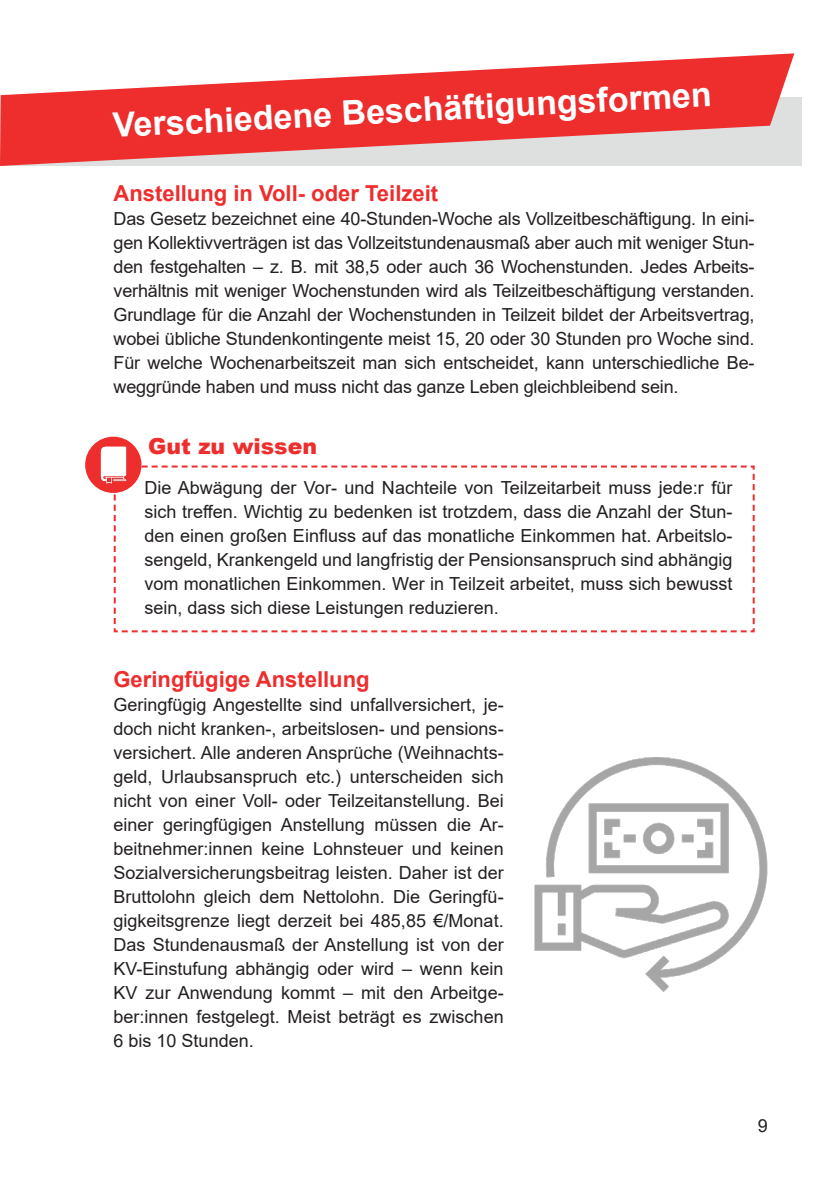
<style>
.page{position:relative;width:840px;height:1191px;background:#fff}
.page>*{position:absolute;margin:0;border:0;box-sizing:border-box;transform-origin:0 0}
.t1{font:700 34px "Arial";color:#fff}
.t2{font:700 22px "Arial";color:#ee2d2d}
.t3{font:900 22px "Arial";color:#ee2d2d}
.t4{font:18px/24px "Arial";color:#231f20;text-align:justify}
</style>
<div class="page">
<svg style="left:0;top:53px;width:793px;height:113px;fill:#ee2d2d"></svg>
<svg style="left:113px;top:464px;width:642px;height:169px"></svg>
<img style="left:534px;top:757px;width:234px;height:235px">
<div style="left:85px;top:437px;width:56px;height:56px;background:#ee2d2d;border-radius:50%"></div>
<img style="left:91px;top:442px;width:45px;height:45px">
<h1 class="t1" style="left:112px;top:102px;width:600px;rotate:-3deg">Verschiedene Beschäftigungsformen</h1>
<p class="t2" style="left:113px;top:178px;width:326px">Anstellung in Voll- oder Teilzeit</p>
<p class="t4" style="left:113px;top:207px;width:642px">Das Gesetz bezeichnet eine 40-Stunden-Woche als Vollzeitbeschäftigung. In eini&shy;gen Kollektivverträgen ist das Vollzeitstundenausmaß aber auch mit weniger Stun&shy;den festgehalten – z. B. mit 38,5 oder auch 36 Wochenstunden. Jedes Arbeits&shy;verhältnis mit weniger Wochenstunden wird als Teilzeitbeschäftigung verstanden.<br>Grundlage für die Anzahl der Wochenstunden in Teilzeit bildet der Arbeitsvertrag, wobei übliche Stundenkontingente meist 15, 20 oder 30 Stunden pro Woche sind.<br>Für welche Wochenarbeitszeit man sich entscheidet, kann unterschiedliche Be&shy;weggründe haben und muss nicht das ganze Leben gleichbleibend sein.</p>
<p class="t3" style="left:148px;top:430px;width:170px">Gut zu wissen</p>
<p class="t4" style="left:144px;top:476px;width:589px">Die Abwägung der Vor- und Nachteile von Teilzeitarbeit muss jede:r für sich treffen. Wichtig zu bedenken ist trotzdem, dass die Anzahl der Stun&shy;den einen großen Einfluss auf das monatliche Einkommen hat. Arbeitslo&shy;sengeld, Krankengeld und langfristig der Pensionsanspruch sind abhängig vom monatlichen Einkommen. Wer in Teilzeit arbeitet, muss sich bewusst sein, dass sich diese Leistungen reduzieren.</p>
<p class="t2" style="left:113px;top:663px;width:257px">Geringfügige Anstellung</p>
<p class="t4" style="left:113px;top:692px;width:391px">Geringfügig Angestellte sind unfallversichert, je&shy;doch nicht kranken-, arbeitslosen- und pensions&shy;versichert. Alle anderen Ansprüche (Weihnachts&shy;geld, Urlaubsanspruch etc.) unterscheiden sich nicht von einer Voll- oder Teilzeitanstellung. Bei einer geringfügigen Anstellung müssen die Ar&shy;beitnehmer:innen keine Lohnsteuer und keinen Sozialversicherungsbeitrag leisten. Daher ist der Bruttolohn gleich dem Nettolohn. Die Geringfü&shy;gigkeitsgrenze liegt derzeit bei 485,85 €/Monat.<br>Das Stundenausmaß der Anstellung ist von der KV-Einstufung abhängig oder wird – wenn kein KV zur Anwendung kommt – mit den Arbeitge&shy;ber:innen festgelegt. Meist beträgt es zwischen 6 bis 10 Stunden.</p>
<p class="t4" style="left:757px;top:1113px;width:12px">9</p>
</div>
